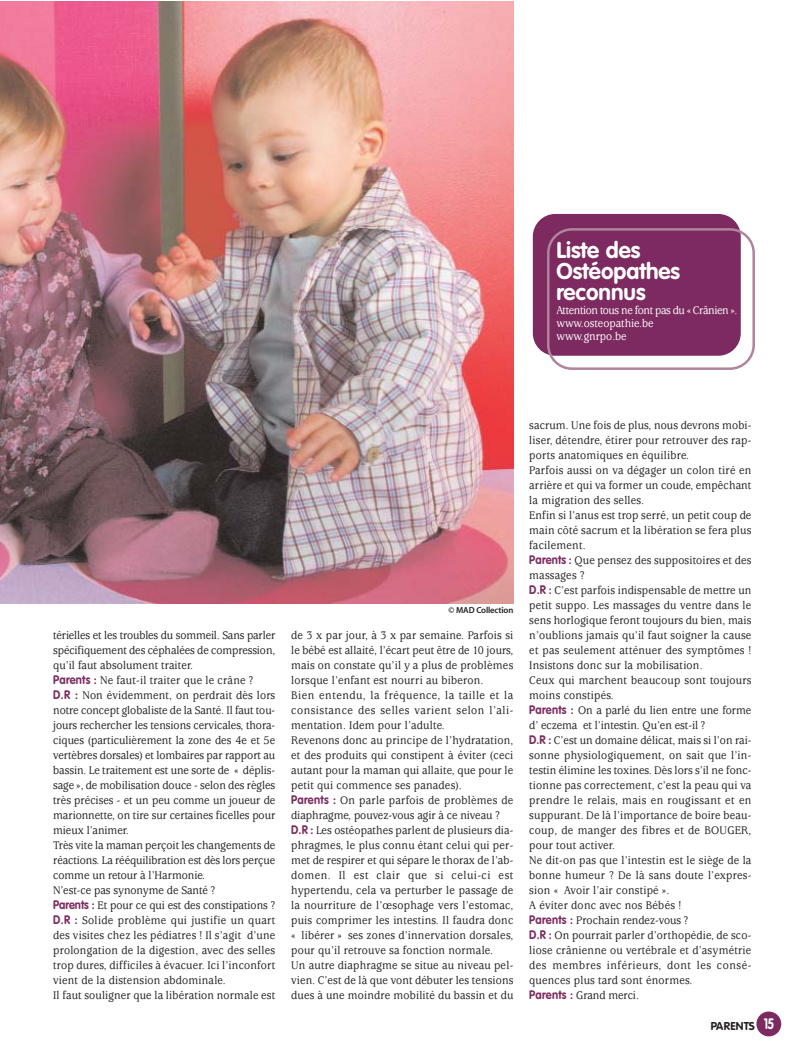
<style>
.page{position:relative;width:804px;height:1053px;background:#fff}
.page>*{position:absolute;margin:0;border:0;box-sizing:border-box;transform-origin:0 0}
.t1{font:700 22.5px/21.2px "VAG Rounded";color:#fff}
.t2{font:500 12.25px/15px "Usherwood";letter-spacing:.02em;color:#231f1f;scale:.9 1}
.t3{font:500 12.25px/15px "Usherwood";color:#231f1f;scale:.9 1}
.t4{font:500 12.25px/13.4px "Usherwood";letter-spacing:-.035em;color:#fff;scale:.9 1}
.t5{font:700 11.25px "VAG Rounded";letter-spacing:.01em;color:#231f1f}
.t6{font:8.75px "Myriad MM 565 600";letter-spacing:-.015em;color:#231f1f}
.s1{font-family:"VAG Rounded";font-weight:700;color:#7c2a60}
.s2{font-size:15px;color:#fff}
</style>
<div class="page">
<div style="left:756px;top:1011px;width:25px;height:25px;background:#7c2a60;border-radius:50%"></div>
<img style="left:0;top:1px;width:513px;height:603px">
<div style="left:533px;top:214px;width:208px;height:142px;background:#7c2a60;border-radius:22px"></div>
<svg style="left:547px;top:228px;width:208px;height:142px"></svg>
<h1 class="t1" style="left:556px;top:241px;width:125px">Liste des<br>Ostéopathes reconnus</h1>
<p class="t4" style="left:556px;top:304px;width:202px">Attention tous ne font pas du « Crânien ». www.osteopathie.be<br>www.gnrpo.be</p>
<p class="t3" style="left:53px;top:628px;width:248px">térielles et les troubles du sommeil. Sans parler spécifiquement des céphalées de compression, qu’il faut absolument traiter.<br><span class="s1">Parents :</span> Ne faut-il traiter que le crâne ?<br><span class="s1">D.R :</span> Non évidemment, on perdrait dès lors notre concept globaliste de la Santé. Il faut tou&shy;jours rechercher les tensions cervicales, thora&shy;ciques (particulièrement la zone des 4e et 5e vertèbres dorsales) et lombaires par rapport au bassin. Le traitement est une sorte de « déplis&shy;sage », de mobilisation douce - selon des règles très précises - et un peu comme un joueur de marionnette, on tire sur certaines ficelles pour mieux l’animer.<br>Très vite la maman perçoit les changements de réactions. La rééquilibration est dès lors perçue comme un retour à l’Harmonie.<br>N’est-ce pas synonyme de Santé ?<br><span class="s1">Parents :</span> Et pour ce qui est des constipations ?<br><span class="s1">D.R :</span> Solide problème qui justifie un quart des visites chez les pédiatres ! Il s’agit d’une prolongation de la digestion, avec des selles trop dures, difficiles à évacuer. Ici l’inconfort vient de la distension abdominale.<br>Il faut souligner que la libération normale est</p>
<p class="t6" style="left:448px;top:606px;width:66px">© MAD Collection</p>
<p class="t2" style="left:291px;top:628px;width:248px">de 3 x par jour, à 3 x par semaine. Parfois si le bébé est allaité, l’écart peut être de 10 jours, mais on constate qu’il y a plus de problèmes lorsque l’enfant est nourri au biberon.<br>Bien entendu, la fréquence, la taille et la consistance des selles varient selon l’ali&shy;mentation. Idem pour l’adulte.<br>Revenons donc au principe de l’hydratation, et des produits qui constipent à éviter (ceci autant pour la maman qui allaite, que pour le petit qui commence ses panades).<br><span class="s1">Parents :</span> On parle parfois de problèmes de diaphragme, pouvez-vous agir à ce niveau ?<br><span class="s1">D.R :</span> Les ostéopathes parlent de plusieurs dia&shy;phragmes, le plus connu étant celui qui per&shy;met de respirer et qui sépare le thorax de l’ab&shy;domen. Il est clair que si celui-ci est hypertendu, cela va perturber le passage de la nourriture de l’œsophage vers l’estomac, puis comprimer les intestins. Il faudra donc « libérer » ses zones d’innervation dorsales, pour qu’il retrouve sa fonction normale.<br>Un autre diaphragme se situe au niveau pel&shy;vien. C’est de là que vont débuter les tensions dues à une moindre mobilité du bassin et du</p>
<p class="t2" style="left:529px;top:418px;width:248px">sacrum. Une fois de plus, nous devrons mobi&shy;liser, détendre, étirer pour retrouver des rap&shy;ports anatomiques en équilibre.<br>Parfois aussi on va dégager un colon tiré en arrière et qui va former un coude, empêchant la migration des selles.<br>Enfin si l’anus est trop serré, un petit coup de main côté sacrum et la libération se fera plus facilement.<br><span class="s1">Parents :</span> Que pensez des suppositoires et des massages ?<br><span class="s1">D.R :</span> C’est parfois indispensable de mettre un petit suppo. Les massages du ventre dans le sens horlogique feront toujours du bien, mais n’oublions jamais qu’il faut soigner la cause et pas seulement atténuer des symptômes !<br>Insistons donc sur la mobilisation.<br>Ceux qui marchent beaucoup sont toujours moins constipés.<br><span class="s1">Parents :</span> On a parlé du lien entre une forme d’ eczema et l’intestin. Qu’en est-il ?<br><span class="s1">D.R :</span> C’est un domaine délicat, mais si l’on rai&shy;sonne physiologiquement, on sait que l’in&shy;testin élimine les toxines. Dès lors s’il ne fonc&shy;tionne pas correctement, c’est la peau qui va prendre le relais, mais en rougissant et en suppurant. De là l’importance de boire beau&shy;coup, de manger des fibres et de BOUGER, pour tout activer.<br>Ne dit-on pas que l’intestin est le siège de la bonne humeur ? De là sans doute l’expres&shy;sion « Avoir l’air constipé ».<br>A éviter donc avec nos Bébés !<br><span class="s1">Parents :</span> Prochain rendez-vous ?<br><span class="s1">D.R :</span> On pourrait parler d’orthopédie, de sco&shy;liose crânienne ou vertébrale et d’asymétrie des membres inférieurs, dont les consé&shy;quences plus tard sont énormes.<br><span class="s1">Parents :</span> Grand merci.</p>
<p class="t5" style="left:711px;top:1021px;width:65px">PARENTS <span class="s2">15</span></p>
</div>
